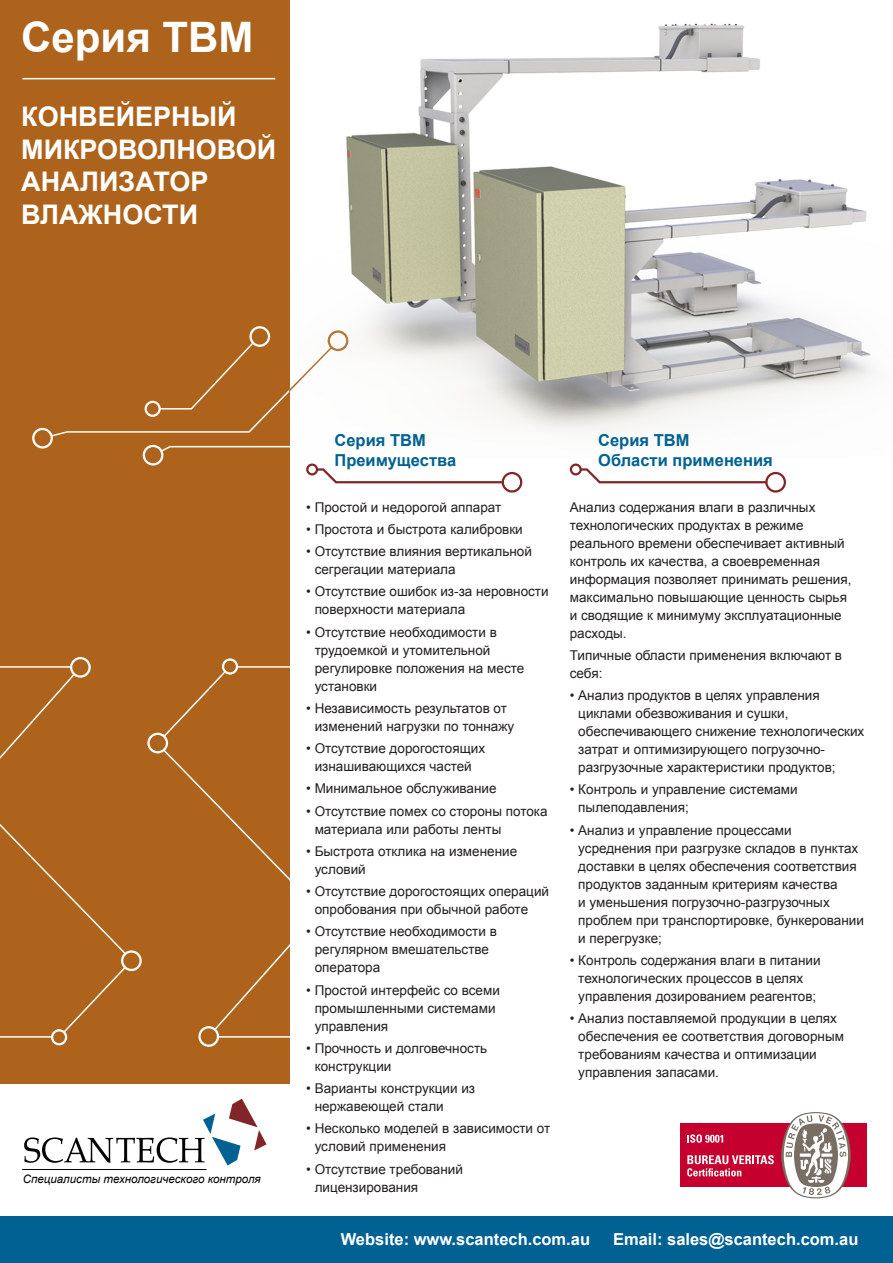
<style>
.page{position:relative;width:893px;height:1263px;background:#fff}
.page>*{position:absolute;margin:0;border:0;box-sizing:border-box;transform-origin:0 0}
.t1{font:700 42px "Arial";color:#fff}
.t2{font:700 27px/32.4px "Arial";color:#fff}
.t3{font:700 16.5px "Arial";color:#fff}
.t4{font:700 16.5px "Arial";color:#006192}
.t5{font:13.5px/18px "Arial";color:#231f20}
.t6{font:italic 11.55px "Arial";color:#000}
</style>
<div class="page">
<div style="left:0;top:0;width:289px;height:1263px;background:#ad631b"></div>
<svg style="left:0;top:657px;width:289px;height:390px"></svg>
<div style="left:0;top:1216px;width:893px;height:47px;background:#006192"></div>
<div style="left:0;top:1084px;width:893px;height:132px;background:#fff"></div>
<img style="left:346px;top:23px;width:526px;height:408px">
<hr style="left:22px;top:78px;width:253px;height:1px;background:#fff">
<svg style="left:570px;top:463px;width:216px;height:30px"></svg>
<svg style="left:32px;top:326px;width:490px;height:167px"></svg>
<svg style="left:24px;top:1099px;width:242px;height:66px"></svg>
<hr style="left:22px;top:1169px;width:185px;height:1px;background:#070606">
<div style="left:680px;top:1123px;width:186px;height:64px;background:#c5002e"></div>
<svg style="left:781px;top:1112px;width:70px;height:86px"></svg>
<svg style="left:687px;top:1134px;width:36px;height:9px"></svg>
<svg style="left:687px;top:1155px;width:87px;height:21px"></svg>
<p class="t1" style="left:21px;top:9px;width:234px">Серия TBM</p>
<p class="t2" style="left:21px;top:101px;width:256px">КОНВЕЙЕРНЫЙ<br>МИКРОВОЛНОВОЙ<br>АНАЛИЗАТОР<br>ВЛАЖНОСТИ</p>
<p class="t6" style="left:23px;top:1171px;width:240px">Специалисты технологического контроля</p>
<p class="t4" style="left:334px;top:429px;width:93px">Серия ТВМ</p>
<p class="t4" style="left:334px;top:449px;width:123px">Преимущества</p>
<p class="t5" style="left:306px;top:498px;width:197px">• Простой и недорогой аппарат</p>
<p class="t5" style="left:306px;top:520px;width:218px">• Простота и быстрота калибровки</p>
<p class="t5" style="left:315px;top:542px;width:219px;text-indent:-9px">• Отсутствие влияния вертикальной сегрегации материала</p>
<p class="t5" style="left:315px;top:583px;width:236px;text-indent:-9px">• Отсутствие ошибок из-за неровности поверхности материала</p>
<p class="t5" style="left:315px;top:623px;width:211px;text-indent:-9px">• Отсутствие необходимости в трудоемкой и утомительной регулировке положения на месте установки</p>
<p class="t5" style="left:315px;top:699px;width:201px;text-indent:-9px">• Независимость результатов от изменений нагрузки по тоннажу</p>
<p class="t5" style="left:306px;top:739px;width:181px;text-align:center">• Отсутствие дорогостоящих изнашивающихся частей</p>
<p class="t5" style="left:306px;top:780px;width:192px">• Минимальное обслуживание</p>
<p class="t5" style="left:315px;top:802px;width:234px;text-indent:-9px">• Отсутствие помех со стороны потока материала или работы ленты</p>
<p class="t5" style="left:315px;top:842px;width:204px;text-indent:-9px">• Быстрота отклика на изменение условий</p>
<p class="t5" style="left:315px;top:882px;width:236px;text-indent:-9px">• Отсутствие дорогостоящих операций опробования при обычной работе</p>
<p class="t5" style="left:315px;top:923px;width:184px;text-indent:-9px">• Отсутствие необходимости в регулярном вмешательстве оператора</p>
<p class="t5" style="left:315px;top:981px;width:187px;text-indent:-9px">• Простой интерфейс со всеми промышленными системами управления</p>
<p class="t5" style="left:315px;top:1039px;width:174px;text-indent:-9px">• Прочность и долговечность конструкции</p>
<p class="t5" style="left:315px;top:1079px;width:162px;text-indent:-9px">• Варианты конструкции из нержавеющей стали</p>
<p class="t5" style="left:315px;top:1120px;width:237px;text-indent:-9px">• Несколько моделей в зависимости от условий применения</p>
<p class="t5" style="left:315px;top:1160px;width:150px;text-indent:-9px">• Отсутствие требований лицензирования</p>
<p class="t4" style="left:598px;top:429px;width:93px">Серия ТВМ</p>
<p class="t4" style="left:598px;top:449px;width:176px">Области применения</p>
<p class="t5" style="left:570px;top:498px;width:283px">Анализ содержания влаги в различных технологических продуктах в режиме реального времени обеспечивает активный контроль их качества, а своевременная информация позволяет принимать решения, максимально повышающие ценность сырья и сводящие к минимуму эксплуатационные расходы.</p>
<p class="t5" style="left:570px;top:646px;width:274px">Типичные области применения включают в себя:</p>
<p class="t5" style="left:578px;top:686px;width:288px;text-indent:-9px">• Анализ продуктов в целях управления циклами обезвоживания и сушки, обеспечивающего снижение технологических затрат и оптимизирующего погрузочно&shy;разгрузочные характеристики продуктов;</p>
<p class="t5" style="left:578px;top:781px;width:221px;text-indent:-9px">• Контроль и управление системами пылеподавления;</p>
<p class="t5" style="left:578px;top:821px;width:287px;text-indent:-9px">• Анализ и управление процессами усреднения при разгрузке складов в пунктах доставки в целях обеспечения соответствия продуктов заданным критериям качества<br>и уменьшения погрузочно-разгрузочных проблем при транспортировке, бункеровании и перегрузке;</p>
<p class="t5" style="left:578px;top:951px;width:244px;text-indent:-9px">• Контроль содержания влаги в питании технологических процессов в целях управления дозированием реагентов;</p>
<p class="t5" style="left:578px;top:1009px;width:267px;text-indent:-9px">• Анализ поставляемой продукции в целях обеспечения ее соответствия договорным требованиям качества и оптимизации управления запасами.</p>
<p class="t3" style="left:341px;top:1228px;width:251px">Website: www.scantech.com.au</p>
<p class="t3" style="left:613px;top:1228px;width:247px">Email: sales@scantech.com.au</p>
</div>
